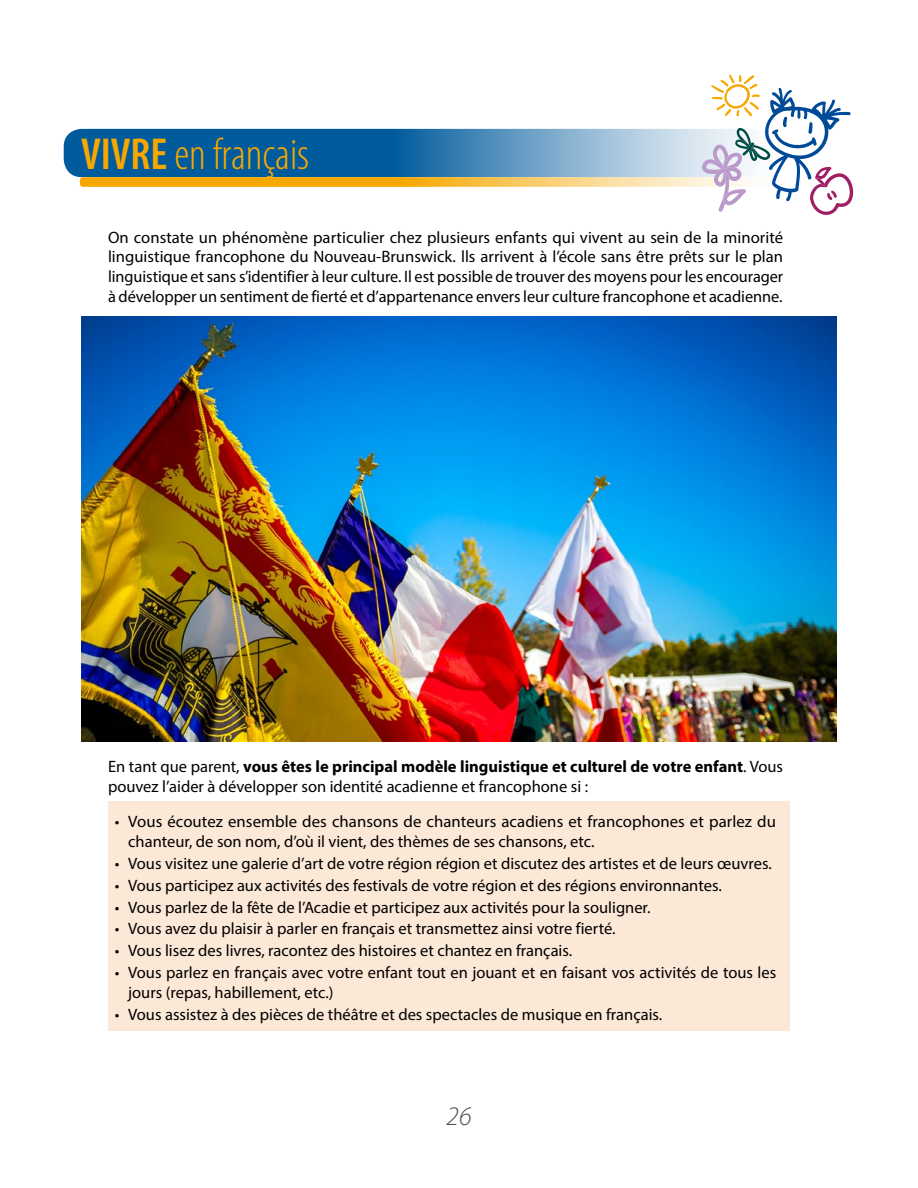
<style>
.page{position:relative;width:918px;height:1188px;background:#fff}
.page>*{position:absolute;margin:0;border:0;box-sizing:border-box;transform-origin:0 0}
.t1{font:300 condensed 45px "Myriad Pro";color:#f7a800}
.t2{font:italic 300 27px "Myriad Pro";color:#514d4e}
.t3{font:16.5px/19.8px "Myriad Pro";color:#000}
.s1{font-weight:600}
.s2{font-weight:700}
</style>
<div class="page">
<svg style="left:64px;top:129px;width:713px;height:48px;background:#397fb2"></svg>
<svg style="left:80px;top:177px;width:697px;height:10px;background:#f8bc3f"></svg>
<div style="left:108px;top:801px;width:682px;height:57px;background:#fce8d6"></div>
<div style="left:108px;top:843px;width:682px;height:37px;background:#fce8d6"></div>
<div style="left:108px;top:865px;width:682px;height:36px;background:#fce8d6"></div>
<div style="left:108px;top:887px;width:682px;height:36px;background:#fce8d6"></div>
<div style="left:108px;top:909px;width:682px;height:36px;background:#fce8d6"></div>
<div style="left:108px;top:931px;width:682px;height:36px;background:#fce8d6"></div>
<div style="left:108px;top:952px;width:682px;height:57px;background:#fce8d6"></div>
<div style="left:108px;top:994px;width:682px;height:37px;background:#fce8d6"></div>
<img style="left:81px;top:317px;width:756px;height:425px">
<svg style="left:702px;top:75px;width:152px;height:140px"></svg>
<h1 class="t1" style="left:81px;top:130px;width:230px"><span class="s1">VIVRE</span> en français</h1>
<p class="t3" style="left:108px;top:227px;width:677px;text-align:justify">On constate un phénomène particulier chez plusieurs enfants qui vivent au sein de la minorité linguistique francophone du Nouveau-Brunswick. lls arrivent à l’école sans être prêts sur le plan linguistique et sans s’identifier à leur culture. Il est possible de trouver des moyens pour les encourager à développer un sentiment de fierté et d’appartenance envers leur culture francophone et acadienne.</p>
<p class="t3" style="left:108px;top:757px;width:677px">En tant que parent, <span class="s2">vous êtes le principal modèle linguistique et culturel de votre enfant</span>. Vous pouvez l’aider à développer son identité acadienne et francophone si :</p>
<p class="t3" style="left:128px;top:811px;width:649px;text-indent:-14px">• Vous écoutez ensemble des chansons de chanteurs acadiens et francophones et parlez du chanteur, de son nom, d’où il vient, des thèmes de ses chansons, etc.</p>
<p class="t3" style="left:115px;top:853px;width:659px">• Vous visitez une galerie d’art de votre région région et discutez des artistes et de leurs œuvres.</p>
<p class="t3" style="left:115px;top:875px;width:609px">• Vous participez aux activités des festivals de votre région et des régions environnantes.</p>
<p class="t3" style="left:115px;top:897px;width:537px">• Vous parlez de la fête de l’Acadie et participez aux activités pour la souligner.</p>
<p class="t3" style="left:115px;top:919px;width:502px">• Vous avez du plaisir à parler en français et transmettez ainsi votre fierté.</p>
<p class="t3" style="left:115px;top:941px;width:459px">• Vous lisez des livres, racontez des histoires et chantez en français.</p>
<p class="t3" style="left:128px;top:963px;width:649px;text-indent:-13px">• Vous parlez en français avec votre enfant tout en jouant et en faisant vos activités de tous les jours (repas, habillement, etc.)</p>
<p class="t3" style="left:115px;top:1004px;width:549px">• Vous assistez à des pièces de théâtre et des spectacles de musique en français.</p>
<h2 class="t2" style="left:447px;top:1100px;width:26px">26</h2>
</div>
